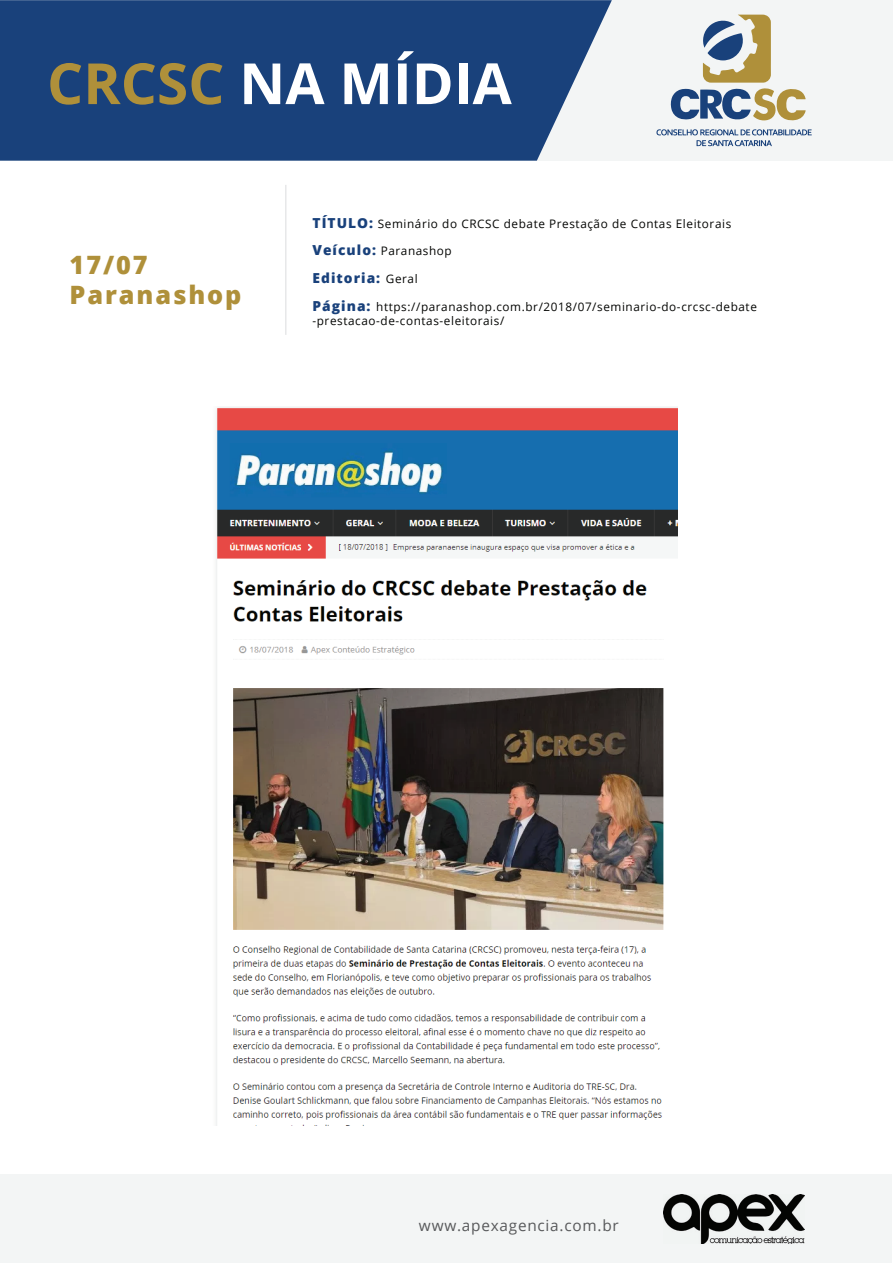
<style>
.page{position:relative;width:893px;height:1263px;background:#fff}
.page>*{position:absolute;margin:0;border:0;box-sizing:border-box;transform-origin:0 0}
.t1{font:700 56.85px "Open Sans";color:#fff}
.t2{font:800 25.35px/30.3px "Open Sans";letter-spacing:.075em;color:#af903a}
.t3{font:15.3px "Open Sans";letter-spacing:.05em;color:#58595b}
.t4{font:800 13.8px "Open Sans";letter-spacing:.075em;color:#19417b}
.t5{font:11.7px/14.1px "Open Sans";letter-spacing:.05em;color:#040503}
.s1{color:#af903a}
.s2{font-weight:800;font-size:13.8px;color:#19417b}
.s3{font-weight:400;font-size:11.7px;color:#040503}
</style>
<div class="page">
<hr style="left:285px;top:185px;width:2px;height:150px;background:#e7e8e9">
<img style="left:216px;top:407px;width:461px;height:718px">
<div style="left:0;top:0;width:892px;height:161px;background:#f3f5f5"></div>
<div style="left:0;top:0;width:612px;height:161px;background:#19417b"></div>
<svg style="left:670px;top:15px;width:136px;height:106px"></svg>
<svg style="left:656px;top:129px;width:156px;height:17px"></svg>
<div style="left:0;top:1175px;width:891px;height:88px;background:#f3f5f5"></div>
<img style="left:664px;top:1194px;width:140px;height:50px">
<h1 class="t1" style="left:47px;top:43px;width:466px"><span class="s1">CRCSC</span> NA MÍDIA</h1>
<h2 class="t2" style="left:70px;top:248px;width:173px">17/07<br>Paranashop</h2>
<p class="t5" style="left:312px;top:216px;width:420px"><span class="s2">TÍTULO:</span> Seminário do CRCSC debate Prestação de Contas Eleitorais</p>
<p class="t5" style="left:312px;top:244px;width:141px"><span class="s2">Veículo:</span> Paranashop</p>
<p class="t4" style="left:312px;top:267px;width:107px">Editoria: <span class="s3">Geral</span></p>
<p class="t5" style="left:312px;top:300px;width:446px"><span class="s2">Página:</span> https://paranashop.com.br/2018/07/seminario-do-crcsc-debate -prestacao-de-contas-eleitorais/</p>
<h3 class="t3" style="left:419px;top:1215px;width:201px">www.apexagencia.com.br</h3>
</div>
